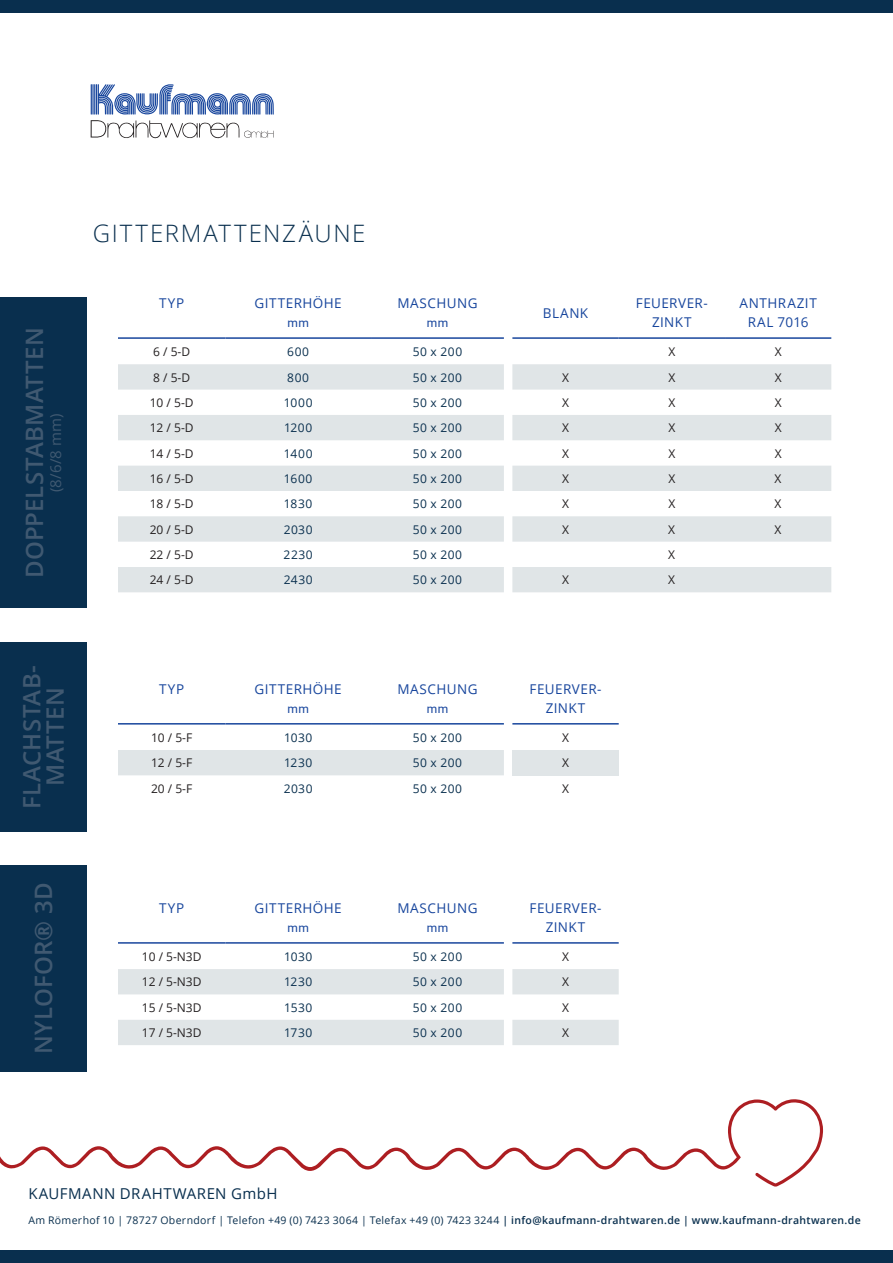
<style>
.page{position:relative;width:893px;height:1263px;background:#fff}
.page>*{position:absolute;margin:0;border:0;box-sizing:border-box;transform-origin:0 0}
.t1{font:600 24px/23.2px "Open Sans";letter-spacing:.01em;color:#405971;text-align:center}
.t2{font:300 24px "Open Sans";letter-spacing:.07em;color:#092f4e}
.t3{font:15px "Open Sans";letter-spacing:.035em;color:#092f4e}
.t4{font:15px "Open Sans";color:#405971}
.t5{font:13.5px/18.8px "Open Sans";letter-spacing:.035em;color:#18469d;text-align:center}
.t6{font:12px "Open Sans";letter-spacing:.045em;color:#092f4e}
.t7{font:12px/25.5px "Open Sans";color:#231f20;text-align:justify}
.t8{font:12px "Roboto";letter-spacing:.04em;color:#18469d}
.t9{font:10.5px "Open Sans";letter-spacing:.03em;color:#092f4e}
.s1{font-weight:600}
</style>
<div class="page">
<div style="left:0;top:0;width:893px;height:13px;background:#092f4e"></div>
<div style="left:0;top:1251px;width:893px;height:12px;background:#092f4e"></div>
<svg style="left:0;top:1099px;width:823px;height:87px"></svg>
<svg style="left:91px;top:84px;width:183px;height:55px"></svg>
<div style="left:0;top:298px;width:86px;height:310px;background:#092f4e"></div>
<div style="left:0;top:865px;width:86px;height:206px;background:#092f4e"></div>
<div style="left:0;top:642px;width:86px;height:189px;background:#092f4e"></div>
<svg style="left:118px;top:364px;width:386px;height:228px;fill:#e0e5e7"></svg>
<hr style="left:118px;top:337px;width:107px;height:2px;background:#18469d">
<hr style="left:225px;top:337px;width:146px;height:2px;background:#18469d">
<hr style="left:371px;top:337px;width:133px;height:2px;background:#18469d">
<svg style="left:118px;top:969px;width:386px;height:76px"></svg>
<hr style="left:118px;top:942px;width:107px;height:2px;background:#18469d">
<hr style="left:225px;top:942px;width:146px;height:2px;background:#18469d">
<hr style="left:371px;top:942px;width:133px;height:2px;background:#18469d">
<div style="left:118px;top:750px;width:386px;height:25px;background:#e0e5e7"></div>
<hr style="left:118px;top:723px;width:107px;height:1px;background:#18469d">
<hr style="left:225px;top:723px;width:146px;height:1px;background:#18469d">
<hr style="left:371px;top:723px;width:133px;height:1px;background:#18469d">
<svg style="left:512px;top:364px;width:319px;height:228px;fill:#e0e5e7"></svg>
<hr style="left:512px;top:337px;width:107px;height:2px;background:#18469d">
<hr style="left:619px;top:337px;width:106px;height:2px;background:#18469d">
<hr style="left:725px;top:337px;width:106px;height:2px;background:#18469d">
<svg style="left:512px;top:969px;width:107px;height:76px"></svg>
<hr style="left:512px;top:942px;width:107px;height:2px;background:#18469d">
<div style="left:512px;top:750px;width:107px;height:25px;background:#e0e5e7"></div>
<hr style="left:512px;top:723px;width:107px;height:1px;background:#18469d">
<h1 class="t1" style="left:22px;top:578px;width:252px;rotate:-90deg">DOPPELSTABMATTEN</h1>
<p class="t4" style="left:46px;top:492px;width:80px;rotate:-90deg">(8/6/8 mm)</p>
<h1 class="t2" style="left:93px;top:217px;width:274px">GITTERMATTENZÄUNE</h1>
<p class="t5" style="left:159px;top:294px;width:26px">TYP</p>
<p class="t5" style="left:255px;top:294px;width:89px">GITTERHÖHE</p>
<p class="t8" style="left:287px;top:314px;width:23px">mm</p>
<p class="t5" style="left:397px;top:294px;width:82px">MASCHUNG</p>
<p class="t8" style="left:427px;top:314px;width:23px">mm</p>
<p class="t7" style="left:153px;top:338px;width:38px">6 / 5-D</p>
<p class="t6" style="left:287px;top:343px;width:23px">600</p>
<p class="t6" style="left:413px;top:343px;width:51px">50 x 200</p>
<p class="t7" style="left:153px;top:364px;width:38px">8 / 5-D</p>
<p class="t6" style="left:287px;top:369px;width:23px">800</p>
<p class="t6" style="left:413px;top:369px;width:51px">50 x 200</p>
<p class="t7" style="left:150px;top:389px;width:45px">10 / 5-D</p>
<p class="t6" style="left:284px;top:394px;width:30px">1000</p>
<p class="t6" style="left:413px;top:394px;width:51px">50 x 200</p>
<p class="t7" style="left:150px;top:415px;width:45px">12 / 5-D</p>
<p class="t6" style="left:284px;top:420px;width:30px">1200</p>
<p class="t6" style="left:413px;top:420px;width:51px">50 x 200</p>
<p class="t7" style="left:150px;top:440px;width:45px">14 / 5-D</p>
<p class="t6" style="left:284px;top:445px;width:30px">1400</p>
<p class="t6" style="left:413px;top:445px;width:51px">50 x 200</p>
<p class="t7" style="left:150px;top:465px;width:45px">16 / 5-D</p>
<p class="t6" style="left:284px;top:470px;width:30px">1600</p>
<p class="t6" style="left:413px;top:470px;width:51px">50 x 200</p>
<p class="t7" style="left:150px;top:491px;width:45px">18 / 5-D</p>
<p class="t6" style="left:284px;top:496px;width:30px">1830</p>
<p class="t6" style="left:413px;top:496px;width:51px">50 x 200</p>
<p class="t7" style="left:150px;top:516px;width:45px">20 / 5-D</p>
<p class="t6" style="left:284px;top:521px;width:30px">2030</p>
<p class="t6" style="left:413px;top:521px;width:51px">50 x 200</p>
<p class="t7" style="left:150px;top:541px;width:45px">22 / 5-D</p>
<p class="t6" style="left:284px;top:546px;width:31px">2230</p>
<p class="t6" style="left:413px;top:546px;width:51px">50 x 200</p>
<p class="t7" style="left:150px;top:567px;width:45px">24 / 5-D</p>
<p class="t6" style="left:284px;top:572px;width:30px">2430</p>
<p class="t6" style="left:413px;top:572px;width:51px">50 x 200</p>
<h1 class="t1" style="left:20px;top:809px;width:145px;rotate:-90deg">FLACHSTAB-<br>MATTEN</h1>
<h1 class="t1" style="left:31px;top:1054px;width:173px;rotate:-90deg">NYLOFOR® 3D</h1>
<p class="t5" style="left:159px;top:679px;width:26px">TYP</p>
<p class="t5" style="left:255px;top:679px;width:89px">GITTERHÖHE</p>
<p class="t8" style="left:287px;top:700px;width:23px">mm</p>
<p class="t5" style="left:397px;top:679px;width:82px">MASCHUNG</p>
<p class="t8" style="left:427px;top:700px;width:23px">mm</p>
<p class="t7" style="left:151px;top:724px;width:43px">10 / 5-F</p>
<p class="t6" style="left:284px;top:729px;width:30px">1030</p>
<p class="t6" style="left:413px;top:729px;width:51px">50 x 200</p>
<p class="t7" style="left:151px;top:750px;width:43px">12 / 5-F</p>
<p class="t6" style="left:284px;top:755px;width:30px">1230</p>
<p class="t6" style="left:413px;top:755px;width:51px">50 x 200</p>
<p class="t7" style="left:151px;top:775px;width:43px">20 / 5-F</p>
<p class="t6" style="left:284px;top:780px;width:30px">2030</p>
<p class="t6" style="left:413px;top:780px;width:51px">50 x 200</p>
<p class="t5" style="left:159px;top:898px;width:26px">TYP</p>
<p class="t5" style="left:255px;top:898px;width:89px">GITTERHÖHE</p>
<p class="t8" style="left:287px;top:919px;width:23px">mm</p>
<p class="t5" style="left:397px;top:898px;width:82px">MASCHUNG</p>
<p class="t8" style="left:427px;top:919px;width:23px">mm</p>
<p class="t7" style="left:142px;top:943px;width:61px">10 / 5-N3D</p>
<p class="t6" style="left:284px;top:948px;width:30px">1030</p>
<p class="t6" style="left:413px;top:948px;width:51px">50 x 200</p>
<p class="t7" style="left:142px;top:969px;width:61px">12 / 5-N3D</p>
<p class="t6" style="left:284px;top:974px;width:30px">1230</p>
<p class="t6" style="left:413px;top:974px;width:51px">50 x 200</p>
<p class="t7" style="left:142px;top:994px;width:61px">15 / 5-N3D</p>
<p class="t6" style="left:284px;top:999px;width:30px">1530</p>
<p class="t6" style="left:413px;top:999px;width:51px">50 x 200</p>
<p class="t7" style="left:142px;top:1020px;width:61px">17 / 5-N3D</p>
<p class="t6" style="left:284px;top:1024px;width:30px">1730</p>
<p class="t6" style="left:413px;top:1024px;width:51px">50 x 200</p>
<p class="t5" style="left:543px;top:303px;width:47px">BLANK</p>
<p class="t5" style="left:636px;top:294px;width:73px">FEUERVER-<br>ZINKT</p>
<p class="t5" style="left:740px;top:294px;width:79px">ANTHRAZIT<br>RAL 7016</p>
<p class="t7" style="left:668px;top:338px;width:8px">X</p>
<p class="t7" style="left:775px;top:338px;width:8px">X</p>
<p class="t7" style="left:562px;top:364px;width:8px">X</p>
<p class="t7" style="left:668px;top:364px;width:8px">X</p>
<p class="t7" style="left:775px;top:364px;width:8px">X</p>
<p class="t7" style="left:562px;top:389px;width:8px">X</p>
<p class="t7" style="left:668px;top:389px;width:8px">X</p>
<p class="t7" style="left:775px;top:389px;width:8px">X</p>
<p class="t7" style="left:562px;top:415px;width:8px">X</p>
<p class="t7" style="left:668px;top:415px;width:8px">X</p>
<p class="t7" style="left:775px;top:415px;width:8px">X</p>
<p class="t7" style="left:562px;top:440px;width:8px">X</p>
<p class="t7" style="left:668px;top:440px;width:8px">X</p>
<p class="t7" style="left:775px;top:440px;width:8px">X</p>
<p class="t7" style="left:562px;top:465px;width:8px">X</p>
<p class="t7" style="left:668px;top:465px;width:8px">X</p>
<p class="t7" style="left:775px;top:465px;width:8px">X</p>
<p class="t7" style="left:562px;top:491px;width:8px">X</p>
<p class="t7" style="left:668px;top:491px;width:8px">X</p>
<p class="t7" style="left:775px;top:491px;width:8px">X</p>
<p class="t7" style="left:562px;top:516px;width:8px">X</p>
<p class="t7" style="left:668px;top:516px;width:8px">X</p>
<p class="t7" style="left:775px;top:516px;width:8px">X</p>
<p class="t7" style="left:668px;top:541px;width:8px">X</p>
<p class="t7" style="left:562px;top:567px;width:8px">X</p>
<p class="t7" style="left:668px;top:567px;width:8px">X</p>
<p class="t5" style="left:530px;top:679px;width:73px">FEUERVER-<br>ZINKT</p>
<p class="t7" style="left:562px;top:724px;width:8px">X X X</p>
<p class="t5" style="left:530px;top:898px;width:73px">FEUERVER-<br>ZINKT</p>
<p class="t7" style="left:562px;top:943px;width:8px">X X X X</p>
<p class="t3" style="left:28px;top:1183px;width:251px">KAUFMANN DRAHTWAREN GmbH</p>
<p class="t9" style="left:28px;top:1212px;width:834px">Am Römerhof 10 | 78727 Oberndorf | Telefon +49 (0) 7423 3064 | Telefax +49 (0) 7423 3244 <span class="s1">| info@kaufmann-drahtwaren.de | www.kaufmann-drahtwaren.de</span></p>
</div>
